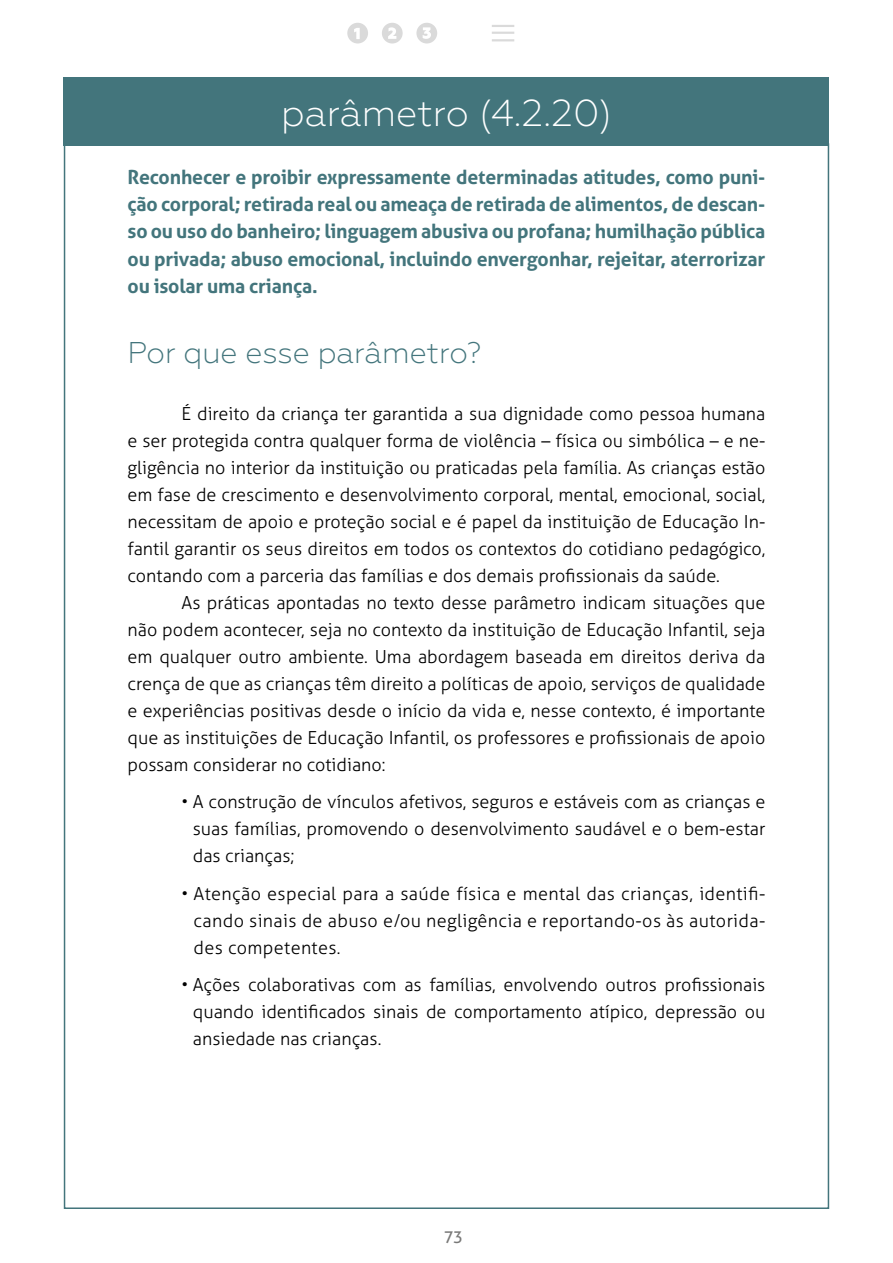
<style>
.page{position:relative;width:893px;height:1263px;background:#fff}
.page>*{position:absolute;margin:0;border:0;box-sizing:border-box;transform-origin:0 0}
.t1{font:300 37.5px "Geometria";color:#fff}
.t2{font:300 30px "Geometria";color:#43757c}
.t3{font:700 19.5px/27px "Aller";letter-spacing:-.01em;color:#43757c;text-align:justify}
.t4{font:300 18px/27px "Aller";color:#000;text-align:justify}
.t5{font:16.5px "Aller";color:#575756}
</style>
<div class="page">
<div style="left:64px;top:77px;width:765px;height:69px;background:#43757c"></div>
<hr style="left:492px;top:39px;width:22px;height:2px;background:#dadada">
<hr style="left:492px;top:32px;width:22px;height:2px;background:#dadada">
<hr style="left:492px;top:25px;width:22px;height:2px;background:#dadada">
<div style="left:347px;top:23px;width:21px;height:21px;background:#dadada;border-radius:50%"></div>
<svg style="left:354px;top:28px;width:6px;height:11px"></svg>
<div style="left:382px;top:23px;width:21px;height:21px;background:#dadada;border-radius:50%"></div>
<svg style="left:388px;top:27px;width:8px;height:12px"></svg>
<div style="left:416px;top:23px;width:21px;height:21px;background:#dadada;border-radius:50%"></div>
<svg style="left:423px;top:27px;width:8px;height:12px"></svg>
<h1 class="t1" style="left:281px;top:92px;width:332px">parâmetro (4.2.20)</h1>
<p class="t3" style="left:128px;top:164px;width:639px">Reconhecer e proibir expressamente determinadas atitudes, como puni&shy;ção corporal; retirada real ou ameaça de retirada de alimentos, de descan&shy;so ou uso do banheiro; linguagem abusiva ou profana; humilhação pública ou privada; abuso emocional, incluindo envergonhar, rejeitar, aterrorizar ou isolar uma criança.</p>
<h2 class="t2" style="left:128px;top:336px;width:355px">Por que esse parâmetro?</h2>
<p class="t4" style="left:128px;top:400px;width:639px;text-indent:54px">É direito da criança ter garantida a sua dignidade como pessoa humana e ser protegida contra qualquer forma de violência – física ou simbólica – e ne&shy;gligência no interior da instituição ou praticadas pela família. As crianças estão em fase de crescimento e desenvolvimento corporal, mental, emocional, social, necessitam de apoio e proteção social e é papel da instituição de Educação In&shy;fantil garantir os seus direitos em todos os contextos do cotidiano pedagógico, contando com a parceria das famílias e dos demais profissionais da saúde.</p>
<p class="t4" style="left:128px;top:589px;width:639px;text-indent:54px">As práticas apontadas no texto desse parâmetro indicam situações que não podem acontecer, seja no contexto da instituição de Educação Infantil, seja em qualquer outro ambiente. Uma abordagem baseada em direitos deriva da crença de que as crianças têm direito a políticas de apoio, serviços de qualidade e experiências positivas desde o início da vida e, nesse contexto, é importante que as instituições de Educação Infantil, os professores e profissionais de apoio possam considerar no cotidiano:</p>
<p class="t4" style="left:193px;top:788px;width:574px;text-indent:-11px">• A construção de vínculos afetivos, seguros e estáveis com as crianças e suas famílias, promovendo o desenvolvimento saudável e o bem-estar das crianças;</p>
<p class="t4" style="left:194px;top:880px;width:573px;text-indent:-12px">• Atenção especial para a saúde física e mental das crianças, identifi&shy;cando sinais de abuso e/ou negligência e reportando-os às autorida&shy;des competentes.</p>
<p class="t4" style="left:193px;top:971px;width:574px;text-indent:-11px">• Ações colaborativas com as famílias, envolvendo outros profissionais quando identificados sinais de comportamento atípico, depressão ou ansiedade nas crianças.</p>
<p class="t5" style="left:443px;top:1226px;width:21px">73</p>
</div>
